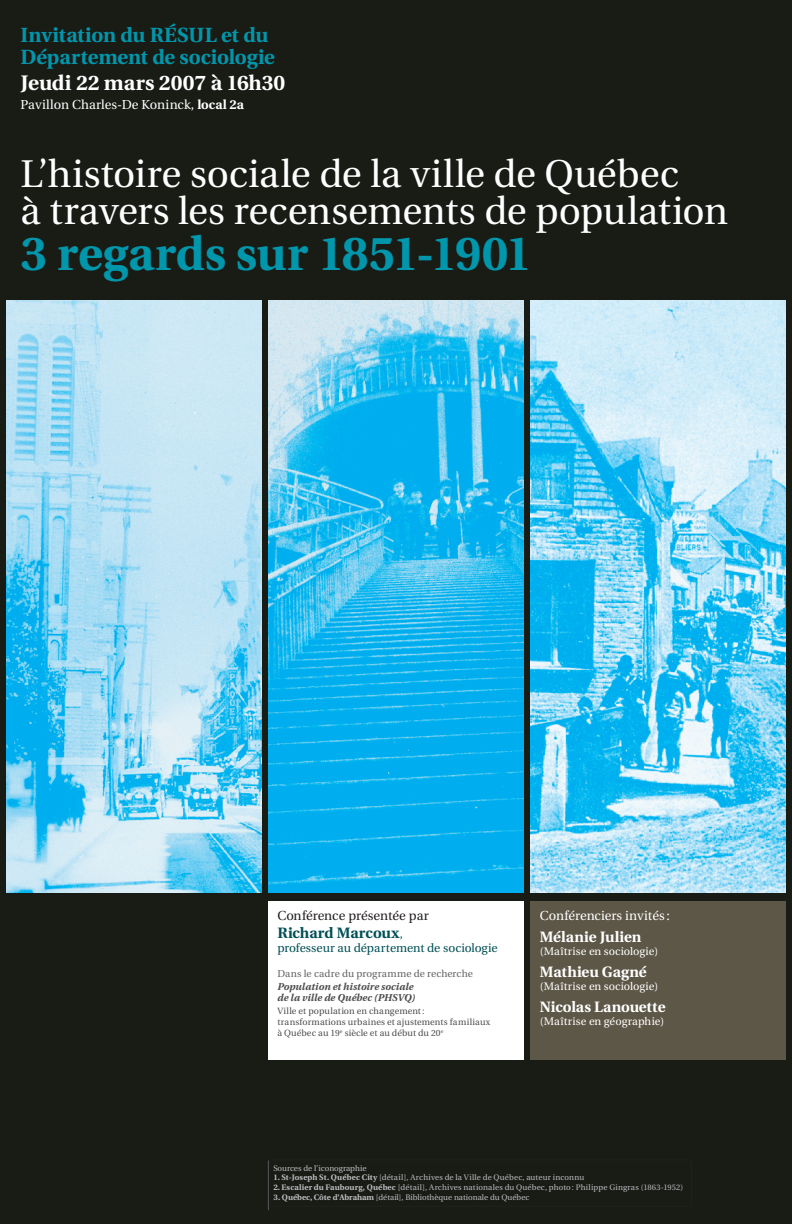
<style>
.page{position:relative;width:792px;height:1224px;background:#191b15}
.page>*{position:absolute;margin:0;border:0;box-sizing:border-box;transform-origin:0 0}
.t1{font:700 47.6px "Utopia";letter-spacing:-.005em;color:#0096ab}
.t2{font:38.6px/37.8px "Utopia";letter-spacing:-.005em;color:#fff}
.t3{font:700 21px "Utopia";color:#fff}
.t4{font:700 20.5px/22px "Utopia";letter-spacing:-.01em;color:#0096ab}
.t5{font:700 15px "Utopia";letter-spacing:-.005em;color:#fff}
.t6{font:700 15px "Utopia";color:#005055}
.t7{font:13px "Utopia";color:#fff}
.t8{font:13px "Utopia";color:#231f20}
.t9{font:12px "Utopia";letter-spacing:-.005em;color:#005055}
.t10{font:11px "Utopia";letter-spacing:.01em;color:#fff}
.t11{font:italic 700 10px/11px "Utopia";letter-spacing:.01em;color:#4b4c4d}
.t12{font:10px "Utopia";letter-spacing:.01em;color:#636366}
.t13{font:9px/11px "Utopia";letter-spacing:.01em;color:#4b4c4d}
.t14{font:8px "Utopia";letter-spacing:.01em;color:#bcbdc0}
.s1{font-weight:700}
.s2{font-weight:400;font-size:12px}
</style>
<div class="page">
<div style="left:531px;top:901px;width:255px;height:158px;background:#5d5747"></div>
<div style="left:268px;top:901px;width:256px;height:158px;background:#fff"></div>
<img style="left:6px;top:300px;width:255px;height:592px">
<img style="left:268px;top:300px;width:256px;height:592px">
<img style="left:531px;top:300px;width:255px;height:592px">
<hr style="left:268px;top:1161px;width:1px;height:49px;background:#57585a">
<p class="t4" style="left:21px;top:25px;width:256px">Invitation du RÉSUL et du<br>Département de sociologie</p>
<p class="t3" style="left:21px;top:71px;width:266px">Jeudi 22 mars 2007 à 16h30</p>
<p class="t7" style="left:21px;top:98px;width:225px">Pavillon Charles-De Koninck, <span class="s1">local 2a</span></p>
<p class="t2" style="left:21px;top:155px;width:709px">L’histoire sociale de la ville de Québec<br>à travers les recensements de population</p>
<p class="t1" style="left:21px;top:226px;width:513px">3 regards sur 1851-1901</p>
<p class="t8" style="left:277px;top:908px;width:153px">Conférence présentée par</p>
<p class="t6" style="left:277px;top:925px;width:127px">Richard Marcoux<span class="s2">,</span></p>
<p class="t9" style="left:277px;top:942px;width:222px">professeur au département de sociologie</p>
<p class="t12" style="left:277px;top:968px;width:197px">Dans le cadre du programme de recherche</p>
<p class="t11" style="left:277px;top:981px;width:140px">Population et histoire sociale de la ville de Québec (PHSVQ)</p>
<p class="t13" style="left:277px;top:1006px;width:214px">Ville et population en changement: transformations urbaines et ajustements familiaux à Québec au 19<sup>e</sup> siècle et au début du 20<sup>e</sup></p>
<p class="t7" style="left:540px;top:908px;width:132px">Conférenciers invités :</p>
<p class="t5" style="left:540px;top:928px;width:103px">Mélanie Julien</p>
<p class="t10" style="left:540px;top:945px;width:120px">(Maîtrise en sociologie)</p>
<p class="t5" style="left:540px;top:963px;width:108px">Mathieu Gagné</p>
<p class="t10" style="left:540px;top:980px;width:120px">(Maîtrise en sociologie)</p>
<p class="t5" style="left:540px;top:998px;width:127px">Nicolas Lanouette</p>
<p class="t10" style="left:540px;top:1015px;width:126px">(Maîtrise en géographie)</p>
<p class="t14" style="left:273px;top:1164px;width:95px">Sources de l’iconographie</p>
<p class="t14" style="left:273px;top:1173px;width:312px"><span class="s1">1. St-Joseph St. Québec City</span> [détail], Archives de la Ville de Québec, auteur inconnu</p>
<p class="t14" style="left:273px;top:1183px;width:412px"><span class="s1">2. Escalier du Faubourg, Québec</span> [détail], Archives nationales du Québec, photo: Philippe Gingras (1863-1952)</p>
<p class="t14" style="left:273px;top:1193px;width:258px"><span class="s1">3. Québec, Côte d’Abraham</span> [détail], Bibliothèque nationale du Québec</p>
</div>
